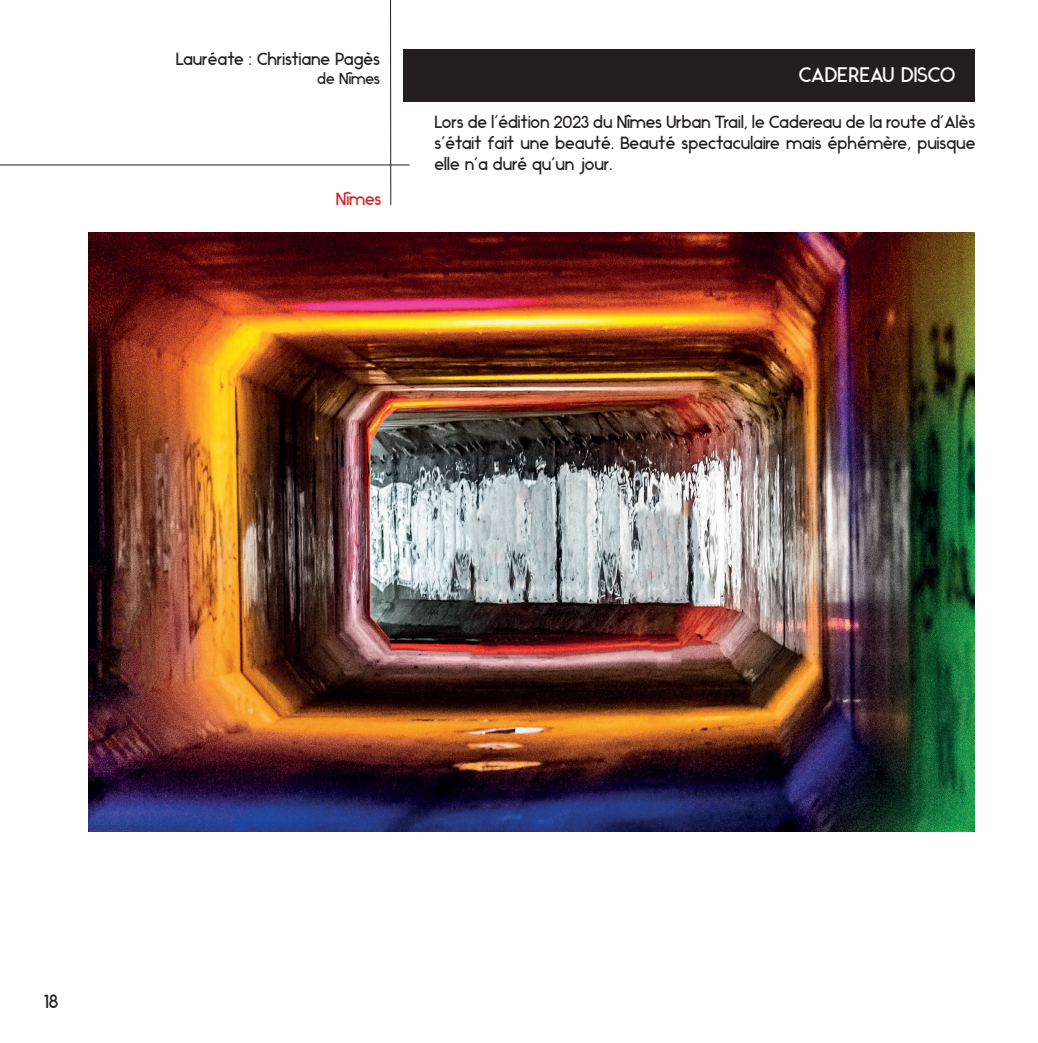
<style>
.page{position:relative;width:1038px;height:1043px;background:#fff}
.page>*{position:absolute;margin:0;border:0;box-sizing:border-box;transform-origin:0 0}
.t1{font:21px "Ikaros";letter-spacing:-.04em;color:#fff}
.t2{font:19.25px "Ikaros";color:#231f20}
.t3{font:17.5px/21px "Ikaros";color:#231f20;text-align:justify}
.t4{font:17.5px "Ikaros";color:#d1232a}
.t5{font:15.75px "Ikaros";color:#231f20}
</style>
<div class="page">
<div style="left:404px;top:49px;width:570px;height:53px;background:#231f20"></div>
<hr style="left:390px;top:0;width:1px;height:205px;background:#231f20">
<hr style="left:0;top:164px;width:409px;height:1px;background:#231f20">
<img style="left:89px;top:232px;width:885px;height:599px">
<p class="t3" style="left:176px;top:50px;width:206px">Lauréate : Christiane Pagès</p>
<p class="t5" style="left:317px;top:72px;width:64px">de Nîmes</p>
<p class="t1" style="left:798px;top:67px;width:159px">CADEREAU DISCO</p>
<p class="t4" style="left:336px;top:192px;width:47px">Nîmes</p>
<p class="t3" style="left:434px;top:113px;width:542px">Lors de l’édition 2023 du Nîmes Urban Trail, le Cadereau de la route d’Alès s’était fait une beauté. Beauté spectaculaire mais éphémère, puisque elle n’a duré qu’un jour.</p>
<p class="t2" style="left:44px;top:993px;width:16px">18</p>
</div>
